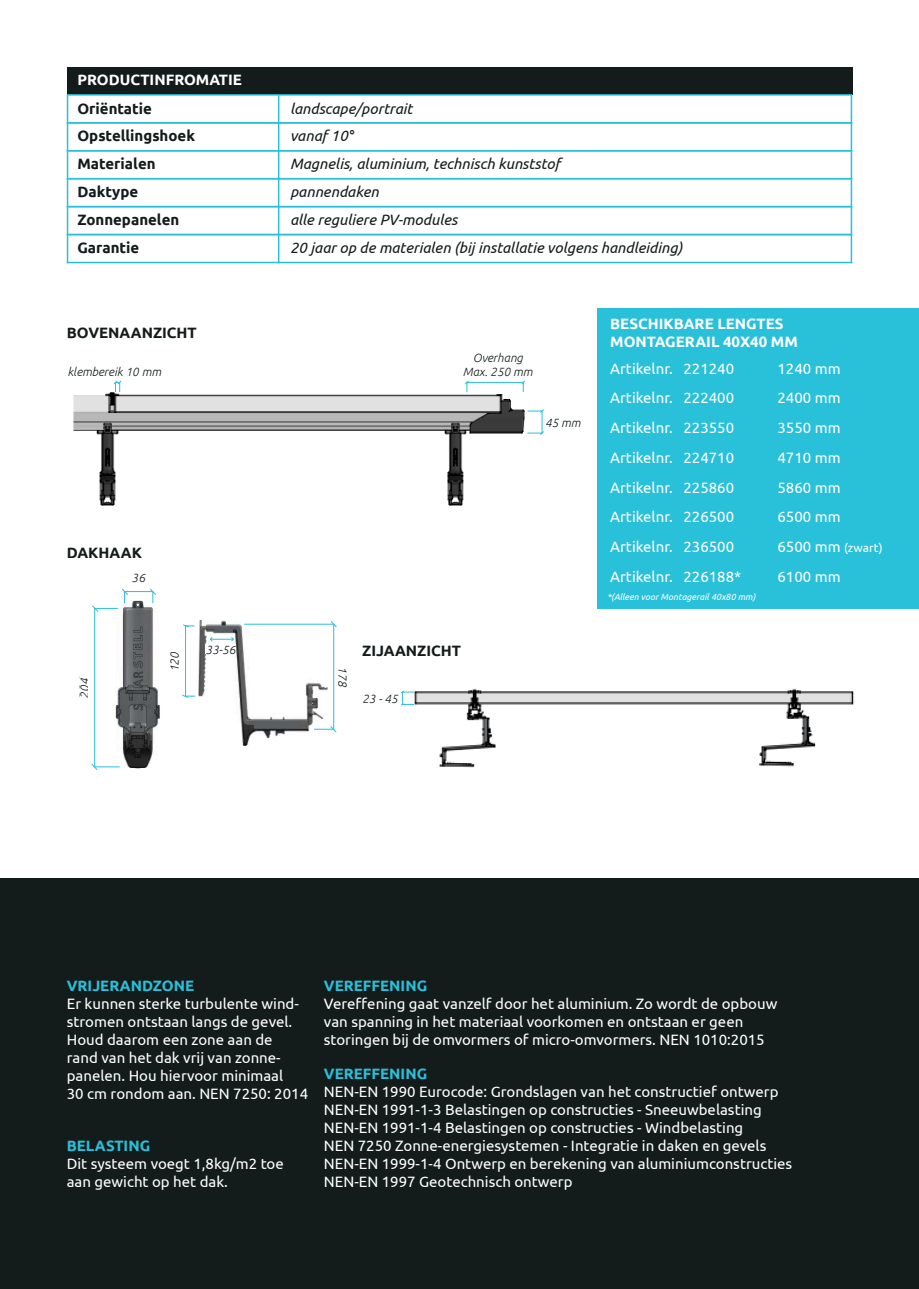
<style>
.page{position:relative;width:919px;height:1289px;background:#fff}
.page>*{position:absolute;margin:0;border:0;box-sizing:border-box;transform-origin:0 0}
.t1{font:15px/18px "Ubuntu";color:#fff}
.t2{font:italic 15px "Ubuntu";color:#141c1b}
.t3{font:700 15px "Ubuntu";color:#141c1b}
.t4{font:700 15px/18px "Ubuntu";color:#fff}
.t5{font:700 15px "Ubuntu";color:#29c0da}
.t6{font:12px "Ubuntu";color:#fff}
.t7{font:italic 300 11.85px/14.2px "Ubuntu";color:#141c1b;text-align:center}
.t8{font:italic 9px "Ubuntu";color:#fff}
.s1{font-size:15px}
.s2{font-weight:700;color:#29c0da}
</style>
<div class="page">
<div style="left:0;top:878px;width:918px;height:410px;background:#141c1b"></div>
<div style="left:67px;top:67px;width:785px;height:28px;background:#141c1b"></div>
<hr style="left:67px;top:122px;width:785px;height:2px;background:#29c0da">
<hr style="left:67px;top:94px;width:785px;height:2px;background:#29c0da">
<hr style="left:67px;top:150px;width:785px;height:1px;background:#29c0da">
<hr style="left:67px;top:178px;width:785px;height:1px;background:#29c0da">
<hr style="left:67px;top:206px;width:785px;height:1px;background:#29c0da">
<hr style="left:67px;top:234px;width:785px;height:1px;background:#29c0da">
<hr style="left:67px;top:262px;width:785px;height:1px;background:#29c0da">
<hr style="left:278px;top:95px;width:1px;height:168px;background:#29c0da">
<hr style="left:850px;top:95px;width:2px;height:168px;background:#29c0da">
<hr style="left:67px;top:95px;width:1px;height:168px;background:#29c0da">
<img style="left:73px;top:392px;width:452px;height:114px">
<div style="left:463px;top:354px;width:69px;height:39px;background:#fff"></div>
<hr style="left:466px;top:382px;width:57px;height:1px;background:#29c0da">
<svg style="left:465px;top:380px;width:4px;height:12px"></svg>
<svg style="left:113px;top:380px;width:9px;height:12px"></svg>
<svg style="left:520px;top:380px;width:6px;height:12px"></svg>
<svg style="left:527px;top:409px;width:17px;height:26px"></svg>
<img style="left:414px;top:688px;width:440px;height:80px">
<svg style="left:400px;top:690px;width:14px;height:16px"></svg>
<img style="left:79px;top:612px;width:249px;height:157px">
<div style="left:80px;top:670px;width:13px;height:36px;background:#fff"></div>
<div style="left:205px;top:644px;width:31px;height:9px;background:#fff"></div>
<div style="left:68px;top:604px;width:53px;height:15px;background:#fff"></div>
<div style="left:71px;top:762px;width:53px;height:15px;background:#fff"></div>
<div style="left:88px;top:600px;width:24px;height:172px;background:#fff"></div>
<div style="left:173px;top:617px;width:24px;height:86px;background:#fff"></div>
<div style="left:207px;top:635px;width:28px;height:8px;background:#fff"></div>
<svg style="left:334px;top:628px;width:1px;height:97px"></svg>
<div style="left:311px;top:726px;width:27px;height:5px;background:#fff"></div>
<svg style="left:244px;top:621px;width:86px;height:6px"></svg>
<hr style="left:244px;top:624px;width:90px;height:1px;background:#29c0da">
<svg style="left:210px;top:637px;width:24px;height:5px"></svg>
<hr style="left:94px;top:608px;width:1px;height:158px;background:#29c0da">
<hr style="left:185px;top:625px;width:1px;height:71px;background:#29c0da">
<hr style="left:333px;top:624px;width:1px;height:105px;background:#29c0da">
<svg style="left:92px;top:588px;width:64px;height:24px"></svg>
<svg style="left:330px;top:621px;width:7px;height:7px"></svg>
<svg style="left:314px;top:725px;width:23px;height:8px"></svg>
<svg style="left:183px;top:624px;width:11px;height:3px"></svg>
<svg style="left:91px;top:763px;width:29px;height:7px"></svg>
<svg style="left:182px;top:694px;width:13px;height:4px"></svg>
<div style="left:169px;top:644px;width:13px;height:36px;background:#fff"></div>
<div style="left:597px;top:307px;width:321px;height:301px;background:#29c0da"></div>
<p class="t4" style="left:77px;top:71px;width:166px">PRODUCTINFROMATIE</p>
<p class="t3" style="left:77px;top:99px;width:76px">Oriëntatie</p>
<p class="t2" style="left:290px;top:99px;width:124px">landscape/portrait</p>
<p class="t2" style="left:290px;top:127px;width:64px">vanaf 10°</p>
<p class="t2" style="left:290px;top:155px;width:272px">Magnelis, aluminium, technisch kunststof</p>
<p class="t2" style="left:290px;top:183px;width:90px">pannendaken</p>
<p class="t2" style="left:290px;top:210px;width:169px">alle reguliere PV-modules</p>
<p class="t2" style="left:290px;top:239px;width:394px">20 jaar op de materialen (bij installatie volgens handleiding)</p>
<p class="t3" style="left:77px;top:127px;width:119px">Opstellingshoek</p>
<p class="t3" style="left:77px;top:155px;width:80px">Materialen</p>
<p class="t3" style="left:77px;top:183px;width:62px">Daktype</p>
<p class="t3" style="left:77px;top:211px;width:103px">Zonnepanelen</p>
<p class="t3" style="left:77px;top:239px;width:63px">Garantie</p>
<p class="t3" style="left:67px;top:324px;width:131px">BOVENAANZICHT</p>
<p class="t7" style="left:68px;top:365px;width:95px">klembereik 10 mm</p>
<p class="t3" style="left:67px;top:543px;width:77px">DAKHAAK</p>
<p class="t7" style="left:132px;top:570px;width:15px">36</p>
<p class="t7" style="left:77px;top:698px;width:22px;rotate:-90deg">204</p>
<p class="t7" style="left:167px;top:672px;width:22px;rotate:-90deg">120</p>
<p class="t7" style="left:205px;top:642px;width:32px">33-56</p>
<p class="t7" style="left:463px;top:350px;width:71px">Overhang<br>Max. 250 mm</p>
<p class="t7" style="left:545px;top:415px;width:37px">45 mm</p>
<p class="t7" style="left:350px;top:666px;width:22px;rotate:90deg">178</p>
<p class="t3" style="left:362px;top:641px;width:100px">ZIJAANZICHT</p>
<p class="t7" style="left:362px;top:691px;width:37px">23 - 45</p>
<p class="t4" style="left:610px;top:314px;width:189px">BESCHIKBARE LENGTES<br>MONTAGERAIL 40X40 MM</p>
<p class="t1" style="left:610px;top:353px;width:125px;line-height:29.7px;text-align:justify">Artikelnr. 221240<br>Artikelnr. 222400<br>Artikelnr. 223550<br>Artikelnr. 224710<br>Artikelnr. 225860<br>Artikelnr. 226500<br>Artikelnr. 236500</p>
<p class="t1" style="left:610px;top:567px;width:133px">Artikelnr. 226188*</p>
<p class="t8" style="left:607px;top:591px;width:150px">*(Alleen voor Montagerail 40x80 mm)</p>
<p class="t1" style="left:777px;top:353px;width:65px;line-height:29.7px;text-align:justify">1240 mm 2400 mm 3550 mm 4710 mm 5860 mm 6500 mm</p>
<p class="t6" style="left:777px;top:540px;width:107px"><span class="s1">6500 mm</span> (zwart)</p>
<p class="t1" style="left:777px;top:567px;width:65px">6100 mm</p>
<p class="t5" style="left:67px;top:976px;width:129px">VRIJERANDZONE</p>
<p class="t1" style="left:67px;top:994px;width:243px">Er kunnen sterke turbulente wind&shy;stromen ontstaan langs de gevel.<br>Houd daarom een zone aan de<br>rand van het dak vrij van zonne&shy;panelen. Hou hiervoor minimaal<br>30 cm rondom aan. NEN 7250: 2014</p>
<p class="t1" style="left:67px;top:1136px;width:218px"><span class="s2">BELASTING<br></span>Dit systeem voegt 1,8kg/m2 toe aan gewicht op het dak.</p>
<p class="t5" style="left:324px;top:976px;width:105px">VEREFFENING</p>
<p class="t1" style="left:324px;top:994px;width:455px">Vereffening gaat vanzelf door het aluminium. Zo wordt de opbouw van spanning in het materiaal voorkomen en ontstaan er geen storingen bij de omvormers of micro-omvormers. NEN 1010:2015</p>
<p class="t5" style="left:324px;top:1064px;width:105px">VEREFFENING</p>
<p class="t1" style="left:324px;top:1082px;width:456px">NEN-EN 1990 Eurocode: Grondslagen van het constructief ontwerp<br>NEN-EN 1991-1-3 Belastingen op constructies - Sneeuwbelasting</p>
<p class="t1" style="left:324px;top:1118px;width:421px">NEN-EN 1991-1-4 Belastingen op constructies - Windbelasting</p>
<p class="t1" style="left:324px;top:1136px;width:444px">NEN 7250 Zonne-energiesystemen - Integratie in daken en gevels</p>
<p class="t1" style="left:324px;top:1154px;width:470px">NEN-EN 1999-1-4 Ontwerp en berekening van aluminiumconstructies<br>NEN-EN 1997 Geotechnisch ontwerp</p>
</div>
